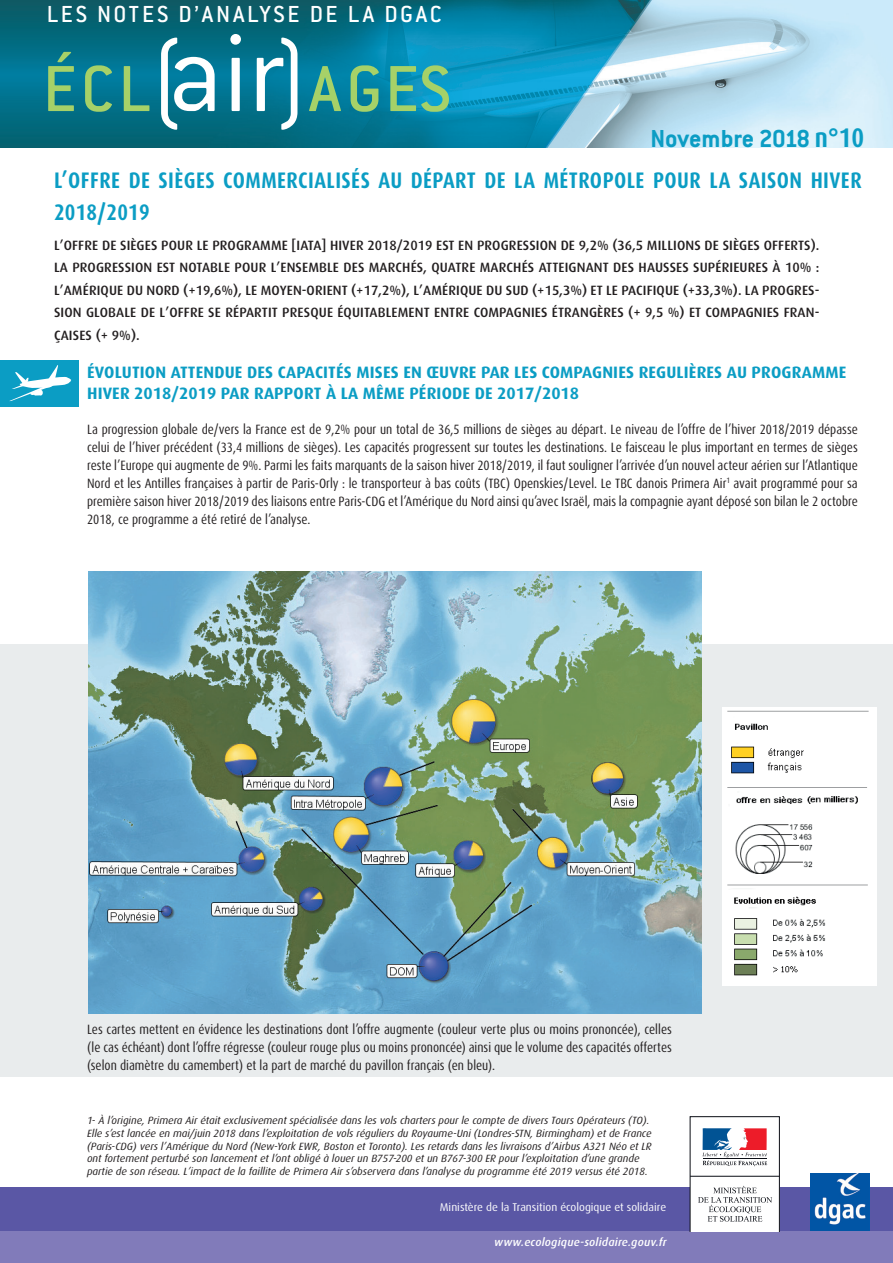
<style>
.page{position:relative;width:893px;height:1263px;background:#fff}
.page>*{position:absolute;margin:0;border:0;box-sizing:border-box;transform-origin:0 0}
.t1{font:700 27px "Conduit ITC";color:#0b9dc4}
.t2{font:500 25.5px "Conduit ITC";letter-spacing:.1em;color:#fff}
.t3{font:700 condensed 22.5px/31.5px "Dax OT";letter-spacing:.02em;color:#0b9dc4}
.t4{font:700 16.5px/21px "Dax OT";letter-spacing:.01em;color:#0b9dc4}
.t5{font:condensed 13.5px/18px "Dax OT";color:#231f20;text-align:justify}
.t6{font:500 13.5px/22.5px "Dax OT";letter-spacing:.01em;color:#231f20;text-align:justify}
.t7{font:11.25px "Dax OT";color:#fff}
.t8{font:italic 500 11.25px "Dax OT";letter-spacing:.02em;color:#fff}
.t9{font:italic 10.5px/12.6px "Dax OT";color:#231f20}
.s1{font-family:"Dax OT";font-stretch:condensed}
</style>
<div class="page">
<img style="left:0;top:0;width:893px;height:148px">
<div style="left:0;top:644px;width:893px;height:432px;background:#e9eced"></div>
<div style="left:0;top:1187px;width:893px;height:53px;background:#5a57a5"></div>
<img style="left:811px;top:1173px;width:58px;height:58px">
<div style="left:0;top:1232px;width:893px;height:31px;background:#817bba"></div>
<img style="left:88px;top:571px;width:614px;height:443px">
<div style="left:0;top:360px;width:79px;height:46px;background:#0b9dc4"></div>
<svg style="left:9px;top:365px;width:62px;height:36px"></svg>
<svg style="left:690px;top:1116px;width:90px;height:116px"></svg>
<svg style="left:48px;top:52px;width:26px;height:59px;background:#489d81"></svg>
<svg style="left:85px;top:65px;width:27px;height:47px"></svg>
<svg style="left:124px;top:66px;width:25px;height:45px"></svg>
<svg style="left:161px;top:38px;width:54px;height:92px"></svg>
<svg style="left:230px;top:34px;width:11px;height:77px"></svg>
<svg style="left:257px;top:38px;width:40px;height:92px"></svg>
<svg style="left:309px;top:66px;width:32px;height:45px"></svg>
<svg style="left:351px;top:65px;width:28px;height:47px"></svg>
<svg style="left:390px;top:65px;width:59px;height:47px;background:#4bae9b"></svg>
<img style="left:723px;top:708px;width:154px;height:277px">
<h2 class="t2" style="left:47px;top:0;width:396px">LES NOTES D’ANALYSE DE LA DGAC</h2>
<h1 class="t1" style="left:651px;top:123px;width:215px">Novembre 2018 <span class="s1">n°10</span></h1>
<h3 class="t3" style="left:54px;top:165px;width:809px">L’OFFRE DE SIÈGES COMMERCIALISÉS AU DÉPART DE LA MÉTROPOLE POUR LA SAISON HIVER<br>2018/2019</h3>
<p class="t6" style="left:54px;top:234px;width:767px">L’OFFRE DE SIÈGES POUR LE PROGRAMME [IATA] HIVER 2018/2019 EST EN PROGRESSION DE 9,2% (36,5 MILLIONS DE SIÈGES OFFERTS).<br>LA PROGRESSION EST NOTABLE POUR L’ENSEMBLE DES MARCHÉS, QUATRE MARCHÉS ATTEIGNANT DES HAUSSES SUPÉRIEURES À 10% :<br>L’AMÉRIQUE DU NORD (+19,6%), LE MOYEN-ORIENT (+17,2%), L’AMÉRIQUE DU SUD (+15,3%) ET LE PACIFIQUE (+33,3%). LA PROGRES-SION GLOBALE DE L’OFFRE SE RÉPARTIT PRESQUE ÉQUITABLEMENT ENTRE COMPAGNIES ÉTRANGÈRES (+ 9,5 %) ET COMPAGNIES FRAN-ÇAISES (+ 9%).</p>
<p class="t4" style="left:87px;top:362px;width:761px">ÉVOLUTION ATTENDUE DES CAPACITÉS MISES EN ŒUVRE PAR LES COMPAGNIES REGULIÈRES AU PROGRAMME<br>HIVER 2018/2019 PAR RAPPORT À LA MÊME PÉRIODE DE 2017/2018</p>
<p class="t5" style="left:87px;top:420px;width:772px">La progression globale de/vers la France est de 9,2% pour un total de 36,5 millions de sièges au départ. Le niveau de l’offre de l’hiver 2018/2019 dépasse celui de l’hiver précédent (33,4 millions de sièges). Les capacités progressent sur toutes les destinations. Le faisceau le plus important en termes de sièges reste l’Europe qui augmente de 9%. Parmi les faits marquants de la saison hiver 2018/2019, il faut souligner l’arrivée d’un nouvel acteur aérien sur l’Atlantique Nord et les Antilles françaises à partir de Paris-Orly : le transporteur à bas coûts (TBC) Openskies/Level. Le TBC danois Primera Air<sup>1</sup> avait programmé pour sa première saison hiver 2018/2019 des liaisons entre Paris-CDG et l’Amérique du Nord ainsi qu’avec Israël, mais la compagnie ayant déposé son bilan le 2 octobre 2018, ce programme a été retiré de l’analyse.</p>
<p class="t5" style="left:87px;top:1021px;width:586px">Les cartes mettent en évidence les destinations dont l’offre augmente (couleur verte plus ou moins prononcée), celles (le cas échéant) dont l’offre régresse (couleur rouge plus ou moins prononcée) ainsi que le volume des capacités offertes (selon diamètre du camembert) et la part de marché du pavillon français (en bleu).</p>
<p class="t9" style="left:87px;top:1114px;width:566px">1- À l’origine, Primera Air était exclusivement spécialisée dans les vols charters pour le compte de divers Tours Opérateurs (TO).<br>Elle s’est lancée en mai/juin 2018 dans l’exploitation de vols réguliers du Royaume-Uni (Londres-STN, Birmingham) et de France (Paris-CDG) vers l’Amérique du Nord (New-York EWR, Boston et Toronto). Les retards dans les livraisons d’Airbus A321 Néo et LR ont fortement perturbé son lancement et l’ont obligé à louer un B757-200 et un B767-300 ER pour l’exploitation d’une grande partie de son réseau. L’impact de la faillite de Primera Air s’observera dans l’analyse du programme été 2019 versus été 2018.</p>
<p class="t7" style="left:440px;top:1200px;width:228px">Ministère de la Transition écologique et solidaire</p>
<p class="t8" style="left:494px;top:1236px;width:174px">www.ecologique-solidaire.gouv.fr</p>
</div>
